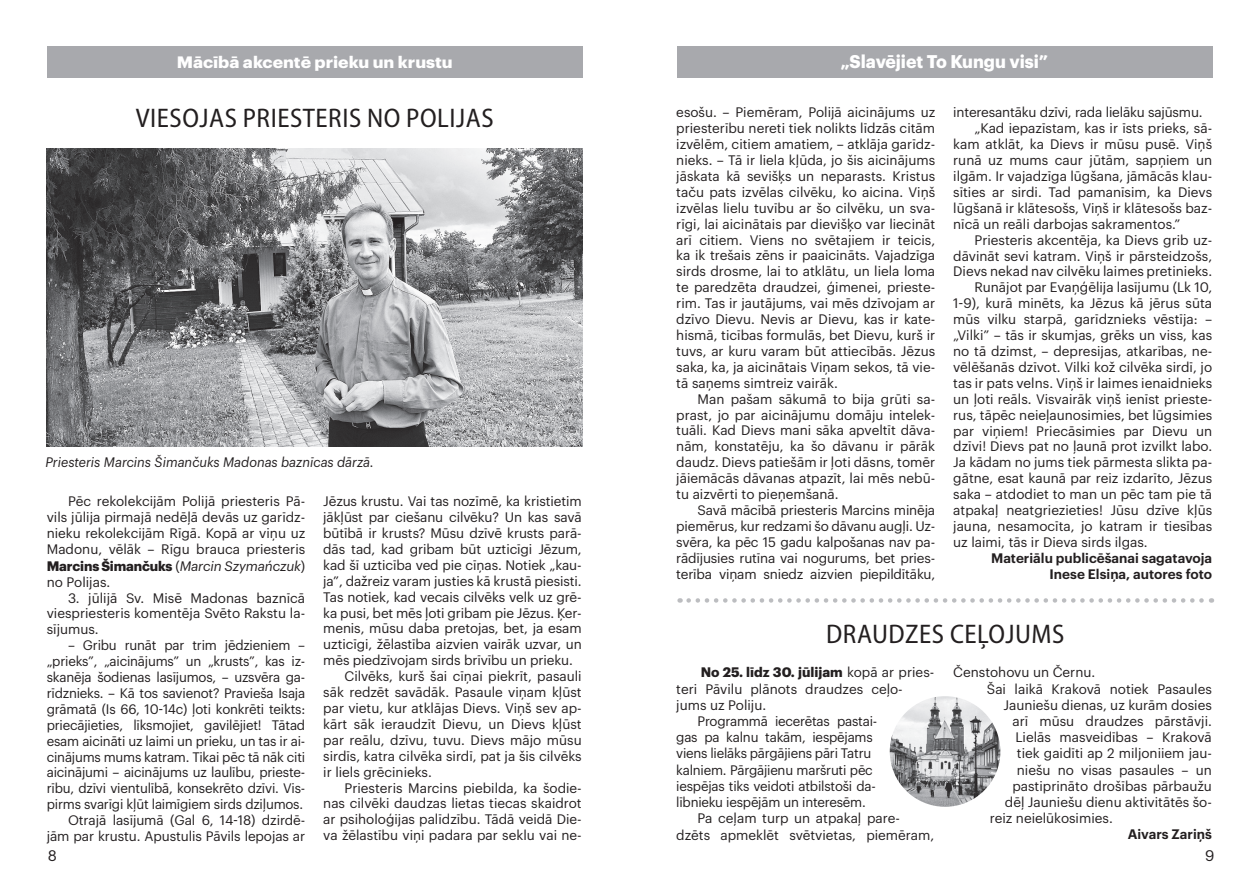
<style>
.page{position:relative;width:1259px;height:893px;background:#fff}
.page>*{position:absolute;margin:0;border:0;box-sizing:border-box;transform-origin:0 0}
.t1{font:semi-condensed 27px "Myriad Pro";letter-spacing:.02em;color:#231f20}
.t2{font:700 18px "Graphik";color:#fff}
.t3{font:700 16.2px "Graphik";color:#fff;scale:1.07 1}
.t4{font:15px "Graphik";color:#231f20}
.t5{font:13.5px/15.9px "Graphik";color:#231f20;text-align:justify}
.t6{font:600 13.5px/15.9px "Graphik";color:#231f20;text-align:right}
.t7{font:italic 13.5px "Graphik";color:#231f20;scale:.96 1}
.t8{font:700 13.5px "Graphik";color:#231f20}
.s1{font-weight:700}
.s2{font-style:italic}
.s3{font-weight:400}
</style>
<div class="page">
<div style="left:677px;top:47px;width:535px;height:31px;background:#a8a9ad"></div>
<div style="left:48px;top:47px;width:535px;height:31px;background:#a8a9ad"></div>
<img style="left:47px;top:149px;width:536px;height:298px">
<svg style="left:688px;top:598px;width:524px;height:5px"></svg>
<img style="left:889px;top:696px;width:111px;height:111px;border-radius:55px">
<p class="t3" style="left:177px;top:50px;width:259px">Mācībā akcentē prieku un krustu</p>
<h2 class="t2" style="left:840px;top:48px;width:209px">„Slavējiet To Kungu visi”</h2>
<h1 class="t1" style="left:136px;top:101px;width:359px">VIESOJAS PRIESTERIS NO POLIJAS</h1>
<p class="t5" style="left:676px;top:103px;width:260px">esošu. – Piemēram, Polijā aicinājums uz priesterību nereti tiek nolikts līdzās citām izvēlēm, citiem amatiem, – atklāja garīdz&shy;nieks. – Tā ir liela kļūda, jo šis aicinājums jāskata kā sevišķs un neparasts. Kristus taču pats izvēlas cilvēku, ko aicina. Viņš izvēlas lielu tuvību ar šo cilvēku, un sva&shy;rīgi, lai aicinātais par dievišķo var liecināt arī citiem. Viens no svētajiem ir teicis, ka ik trešais zēns ir paaicināts. Vajadzīga sirds drosme, lai to atklātu, un liela loma te paredzēta draudzei, ģimenei, prieste&shy;rim. Tas ir jautājums, vai mēs dzīvojam ar dzīvo Dievu. Nevis ar Dievu, kas ir kate&shy;hismā, ticības formulās, bet Dievu, kurš ir tuvs, ar kuru varam būt attiecībās. Jēzus saka, ka, ja aicinātais Viņam sekos, tā vie&shy;tā saņems simtreiz vairāk.</p>
<p class="t5" style="left:676px;top:390px;width:260px;text-indent:21px">Man pašam sākumā to bija grūti sa&shy;prast, jo par aicinājumu domāju intelek&shy;tuāli. Kad Dievs mani sāka apveltīt dāva&shy;nām, konstatēju, ka šo dāvanu ir pārāk daudz. Dievs patiešām ir ļoti dāsns, tomēr jāiemācās dāvanas atpazīt, lai mēs nebū&shy;tu aizvērti to pieņemšanā.</p>
<p class="t5" style="left:676px;top:501px;width:260px;text-indent:21px">Savā mācībā priesteris Marcins minēja piemērus, kur redzami šo dāvanu augļi. Uz&shy;svēra, ka pēc 15 gadu kalpošanas nav pa&shy;rādījusies rutīna vai nogurums, bet pries&shy;terība viņam sniedz aizvien piepildītāku,</p>
<p class="t5" style="left:953px;top:103px;width:251px">interesantāku dzīvi, rada lielāku sajūsmu.</p>
<p class="t5" style="left:974px;top:119px;width:239px">„Kad iepazīstam, kas ir īsts prieks, sā-</p>
<p class="t5" style="left:953px;top:135px;width:260px">kam atklāt, ka Dievs ir mūsu pusē. Viņš</p>
<p class="t5" style="left:953px;top:151px;width:260px">runā uz mums caur jūtām, sapņiem un</p>
<p class="t5" style="left:953px;top:167px;width:260px">ilgām. Ir vajadzīga lūgšana, jāmācās klau-</p>
<p class="t5" style="left:953px;top:183px;width:260px">sīties ar sirdi. Tad pamanīsim, ka Dievs</p>
<p class="t5" style="left:953px;top:199px;width:260px">lūgšanā ir klātesošs, Viņš ir klātesošs baz-</p>
<p class="t5" style="left:953px;top:215px;width:228px">nīcā un reāli darbojas sakramentos.”</p>
<p class="t5" style="left:974px;top:231px;width:239px">Priesteris akcentēja, ka Dievs grib uz-</p>
<p class="t5" style="left:953px;top:247px;width:260px">dāvināt sevi katram. Viņš ir pārsteidzošs,</p>
<p class="t5" style="left:953px;top:262px;width:260px">Dievs nekad nav cilvēku laimes pretinieks.</p>
<p class="t5" style="left:974px;top:278px;width:239px">Runājot par Evaņģēlija lasījumu (Lk 10,</p>
<p class="t5" style="left:953px;top:294px;width:260px">1-9), kurā minēts, ka Jēzus kā jērus sūta</p>
<p class="t5" style="left:953px;top:310px;width:260px">mūs vilku starpā, garīdznieks vēstīja: –</p>
<p class="t5" style="left:953px;top:326px;width:260px">„Vilki” – tās ir skumjas, grēks un viss, kas</p>
<p class="t5" style="left:953px;top:342px;width:260px">no tā dzimst, – depresijas, atkarības, ne-</p>
<p class="t5" style="left:953px;top:358px;width:260px">vēlēšanās dzīvot. Vilki kož cilvēka sirdī, jo</p>
<p class="t5" style="left:953px;top:374px;width:260px">tas ir pats velns. Viņš ir laimes ienaidnieks</p>
<p class="t5" style="left:953px;top:390px;width:260px">un ļoti reāls. Visvairāk viņš ienīst prieste-</p>
<p class="t5" style="left:953px;top:406px;width:260px">rus, tāpēc neieļaunosimies, bet lūgsimies</p>
<p class="t5" style="left:953px;top:422px;width:260px">par viņiem! Priecāsimies par Dievu un</p>
<p class="t5" style="left:953px;top:437px;width:260px">dzīvi! Dievs pat no ļaunā prot izvilkt labo.</p>
<p class="t5" style="left:953px;top:453px;width:260px">Ja kādam no jums tiek pārmesta slikta pa-</p>
<p class="t5" style="left:953px;top:469px;width:260px">gātne, esat kaunā par reiz izdarīto, Jēzus</p>
<p class="t5" style="left:953px;top:485px;width:260px">saka – atdodiet to man un pēc tam pie tā</p>
<p class="t5" style="left:953px;top:501px;width:260px">atpakaļ neatgriezieties! Jūsu dzīve kļūs</p>
<p class="t5" style="left:953px;top:517px;width:260px">jauna, nesamocīta, jo katram ir tiesības</p>
<p class="t5" style="left:953px;top:533px;width:196px">uz laimi, tās ir Dieva sirds ilgas.</p>
<p class="t6" style="left:991px;top:549px;width:223px">Materiālu publicēšanai sagatavoja<br>Inese Elsiņa, autores foto</p>
<p class="t7" style="left:45px;top:452px;width:344px">Priesteris Marcins Šimančuks Madonas baznīcas dārzā.</p>
<p class="t5" style="left:47px;top:492px;width:260px;text-indent:21px">Pēc rekolekcijām Polijā priesteris Pā&shy;vils jūlija pirmajā nedēļā devās uz garīdz&shy;nieku rekolekcijām Rīgā. Kopā ar viņu uz Madonu, vēlāk – Rīgu brauca priesteris <span class="s1">Marcins Šimančuks</span> (<span class="s2">Marcin Szymańczuk</span>) no Polijas.</p>
<p class="t5" style="left:47px;top:589px;width:260px;text-indent:21px">3. jūlijā Sv. Misē Madonas baznīcā viespriesteris komentēja Svēto Rakstu la&shy;sījumus.</p>
<p class="t5" style="left:47px;top:636px;width:260px;text-align:right">– Gribu runāt par trim jēdzieniem – „prieks”, „aicinājums” un „krusts”, kas iz&shy;skanēja šodienas lasījumos, – uzsvēra ga&shy;rīdznieks. – Kā tos savienot? Pravieša Isaja grāmatā (Is 66, 10-14c) ļoti konkrēti teikts: priecājieties, līksmojiet, gavilējiet! Tātad esam aicināti uz laimi un prieku, un tas ir ai&shy;cinājums mums katram. Tikai pēc tā nāk citi aicinājumi – aicinājums uz laulību, prieste&shy;rību, dzīvi vientulībā, konsekrēto dzīvi. Vis&shy;pirms svarīgi kļūt laimīgiem sirds dziļumos.<br>Otrajā lasījumā (Gal 6, 14-18) dzirdē&shy;jām par krustu. Apustulis Pāvils lepojas ar</p>
<p class="t5" style="left:323px;top:492px;width:260px">Jēzus krustu. Vai tas nozīmē, ka kristietim</p>
<p class="t5" style="left:323px;top:508px;width:260px">jākļūst par ciešanu cilvēku? Un kas savā</p>
<p class="t5" style="left:323px;top:524px;width:260px">būtībā ir krusts? Mūsu dzīvē krusts parā-</p>
<p class="t5" style="left:323px;top:540px;width:260px">dās tad, kad gribam būt uzticīgi Jēzum,</p>
<p class="t5" style="left:323px;top:556px;width:260px">kad šī uzticība ved pie cīņas. Notiek „kau-</p>
<p class="t5" style="left:323px;top:572px;width:260px">ja”, dažreiz varam justies kā krustā piesisti.</p>
<p class="t5" style="left:323px;top:588px;width:260px">Tas notiek, kad vecais cilvēks velk uz grē-</p>
<p class="t5" style="left:323px;top:604px;width:260px">ka pusi, bet mēs ļoti gribam pie Jēzus. Ķer-</p>
<p class="t5" style="left:323px;top:619px;width:260px">menis, mūsu daba pretojas, bet, ja esam</p>
<p class="t5" style="left:323px;top:635px;width:260px">uzticīgi, žēlastība aizvien vairāk uzvar, un</p>
<p class="t5" style="left:323px;top:651px;width:251px">mēs piedzīvojam sirds brīvību un prieku.</p>
<p class="t5" style="left:344px;top:667px;width:239px">Cilvēks, kurš šai cīņai piekrīt, pasauli</p>
<p class="t5" style="left:323px;top:683px;width:260px">sāk redzēt savādāk. Pasaule viņam kļūst</p>
<p class="t5" style="left:323px;top:699px;width:260px">par vietu, kur atklājas Dievs. Viņš sev ap-</p>
<p class="t5" style="left:323px;top:715px;width:260px">kārt sāk ieraudzīt Dievu, un Dievs kļūst</p>
<p class="t5" style="left:323px;top:731px;width:260px">par reālu, dzīvu, tuvu. Dievs mājo mūsu</p>
<p class="t5" style="left:323px;top:747px;width:260px">sirdīs, katra cilvēka sirdī, pat ja šis cilvēks</p>
<p class="t5" style="left:323px;top:763px;width:110px">ir liels grēcinieks.</p>
<p class="t5" style="left:344px;top:778px;width:239px">Priesteris Marcins piebilda, ka šodie-</p>
<p class="t5" style="left:323px;top:794px;width:260px">nas cilvēki daudzas lietas tiecas skaidrot</p>
<p class="t5" style="left:323px;top:810px;width:260px">ar psiholoģijas palīdzību. Tādā veidā Die-</p>
<p class="t5" style="left:323px;top:826px;width:260px">va žēlastību viņi padara par seklu vai ne-</p>
<h1 class="t1" style="left:826px;top:618px;width:240px">DRAUDZES CEĻOJUMS</h1>
<p class="t5" style="left:953px;top:663px;width:144px">Čenstohovu un Černu.</p>
<p class="t5" style="left:987px;top:680px;width:227px">Šai laikā Krakovā notiek Pasaules</p>
<p class="t5" style="left:1003px;top:696px;width:210px">Jauniešu dienas, uz kurām dosies</p>
<p class="t5" style="left:1012px;top:712px;width:201px">arī mūsu draudzes pārstāvji.</p>
<p class="t5" style="left:1015px;top:728px;width:198px">Lielās masveidības – Krakovā</p>
<p class="t5" style="left:1017px;top:744px;width:196px">tiek gaidīti ap 2 miljoniiem jau-</p>
<p class="t5" style="left:1017px;top:761px;width:196px">niešu no visas pasaules – un</p>
<p class="t5" style="left:1012px;top:777px;width:201px">pastiprināto drošības pārbaužu</p>
<p class="t5" style="left:1005px;top:793px;width:208px">dēļ Jauniešu dienu aktivitātēs šo-</p>
<p class="t5" style="left:990px;top:809px;width:124px">reiz neielūkosimies.</p>
<p class="t6" style="left:1127px;top:825px;width:86px">Aivars Zariņš</p>
<p class="t8" style="left:700px;top:662px;width:235px">No 25. līdz 30. jūlijam <span class="s3">kopā ar pries-</span></p>
<p class="t5" style="left:676px;top:680px;width:228px">teri Pāvilu plānots draudzes ceļo-</p>
<p class="t5" style="left:676px;top:696px;width:91px">jums uz Poliju.</p>
<p class="t5" style="left:697px;top:712px;width:181px">Programmā iecerētas pastai-</p>
<p class="t5" style="left:676px;top:728px;width:198px">gas pa kalnu takām, iespējams</p>
<p class="t5" style="left:676px;top:744px;width:196px">viens lielāks pārgājiens pāri Tatru</p>
<p class="t5" style="left:676px;top:761px;width:198px">kalniem. Pārgājienu maršruti pēc</p>
<p class="t5" style="left:676px;top:777px;width:201px">iespējas tiks veidoti atbilstoši da-</p>
<p class="t5" style="left:676px;top:793px;width:191px">lībnieku iespējām un interesēm.</p>
<p class="t5" style="left:697px;top:809px;width:204px">Pa ceļam turp un atpakaļ pare-</p>
<p class="t5" style="left:676px;top:825px;width:259px">dzēts apmeklēt svētvietas, piemēram,</p>
<p class="t4" style="left:48px;top:845px;width:11px">8</p>
<p class="t4" style="left:1205px;top:845px;width:11px">9</p>
</div>
